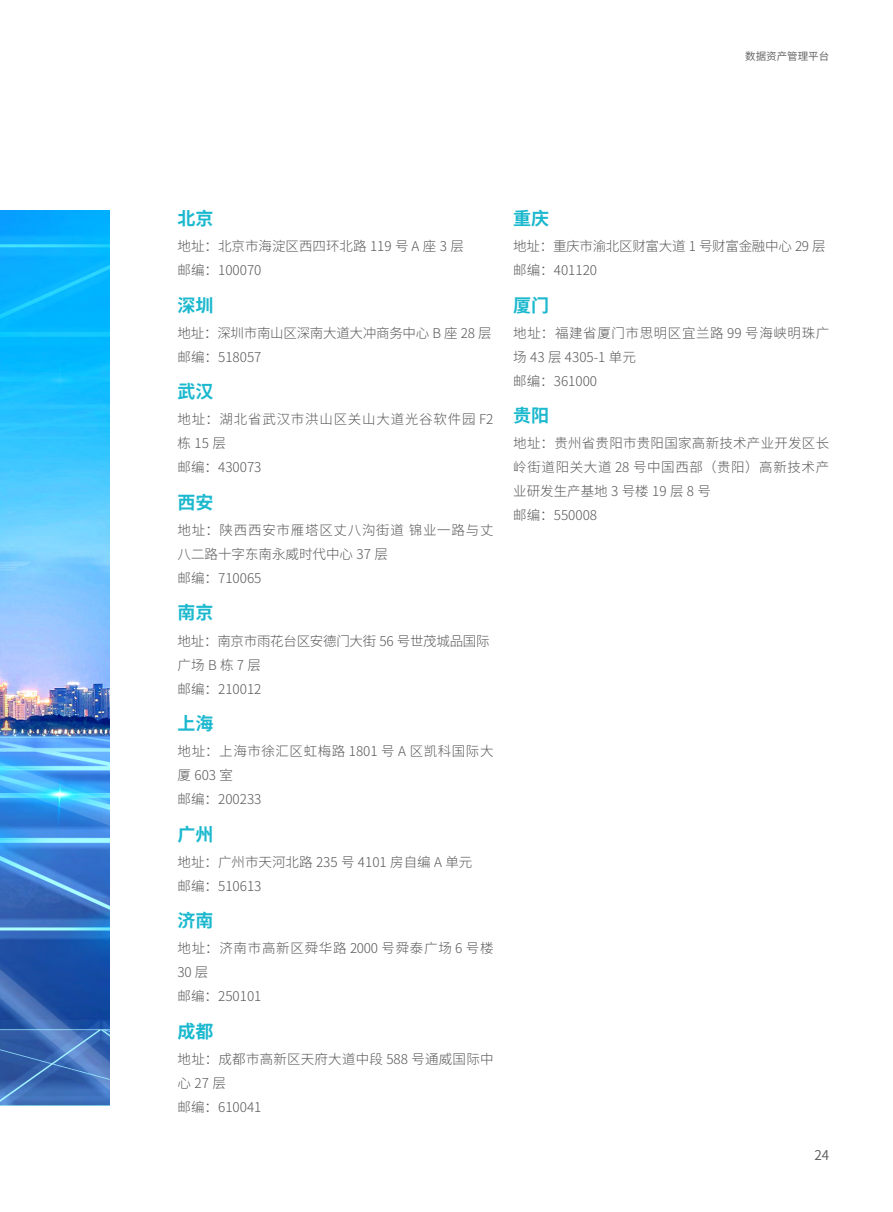
<style>
.page{position:relative;width:893px;height:1212px;background:#fff}
.page>*{position:absolute;margin:0;border:0;box-sizing:border-box;transform-origin:0 0}
.t1{font:700 18px "Source Han Sans CN";color:#1bb8ce}
.t2{font:300 13.5px/24px "Source Han Sans CN";color:#595757}
.t3{font:300 13.5px/24px "Source Han Sans CN";letter-spacing:-.02em;color:#595757}
.t4{font:300 13.5px/24px "Source Han Sans CN";letter-spacing:.055em;color:#595757}
.t5{font:300 13.5px/24px "Source Han Sans CN";letter-spacing:.02em;color:#595757}
.t6{font:300 13.5px/24px "Source Han Sans CN";letter-spacing:.045em;color:#595757}
.t7{font:300 13.5px/24px "Source Han Sans CN";letter-spacing:.04em;color:#595757}
.t8{font:13.5px "Source Han Sans SC";color:#595757}
.t9{font:10.5px "Source Han Sans SC";color:#595757}
</style>
<div class="page">
<img style="left:0;top:211px;width:109px;height:895px">
<p class="t9" style="left:745px;top:50px;width:85px">数据资产管理平台</p>
<h1 class="t1" style="left:178px;top:210px;width:37px">北京</h1>
<p class="t2" style="left:178px;top:235px;width:288px">地址：北京市海淀区西四环北路 119 号 A 座 3 层邮编：100070</p>
<h1 class="t1" style="left:178px;top:296px;width:37px">深圳</h1>
<p class="t3" style="left:178px;top:321px;width:315px">地址：深圳市南山区深南大道大冲商务中心 B 座 28 层邮编：518057</p>
<h1 class="t1" style="left:178px;top:383px;width:37px">武汉</h1>
<p class="t4" style="left:178px;top:408px;width:317px">地址：湖北省武汉市洪山区关山大道光谷软件园 F2栋15层<br>邮编：430073</p>
<h1 class="t1" style="left:178px;top:493px;width:37px">西安</h1>
<p class="t2" style="left:178px;top:518px;width:317px">地址：陕西西安市雁塔区丈八沟街道 锦业一路与丈八二路十字东南永威时代中心 37 层<br>邮编：710065</p>
<h1 class="t1" style="left:178px;top:604px;width:37px">南京</h1>
<p class="t3" style="left:178px;top:629px;width:313px">地址：南京市雨花台区安德门大街 56 号世茂城品国际广场B栋7层<br>邮编：210012</p>
<h1 class="t1" style="left:178px;top:714px;width:37px">上海</h1>
<p class="t7" style="left:178px;top:739px;width:317px">地址：上海市徐汇区虹梅路 1801 号 A 区凯科国际大厦 603 室<br>邮编：200233</p>
<h1 class="t1" style="left:178px;top:825px;width:37px">广州</h1>
<p class="t2" style="left:178px;top:850px;width:296px">地址：广州市天河北路 235 号 4101 房自编 A 单元邮编：510613</p>
<h1 class="t1" style="left:178px;top:911px;width:37px">济南</h1>
<p class="t4" style="left:178px;top:936px;width:317px">地址：济南市高新区舜华路 2000 号舜泰广场 6 号楼<br>30 层<br>邮编：250101</p>
<h1 class="t1" style="left:178px;top:1022px;width:37px">成都</h1>
<p class="t2" style="left:178px;top:1047px;width:317px">地址：成都市高新区天府大道中段 588 号通威国际中心27层<br>邮编：610041</p>
<h1 class="t1" style="left:513px;top:210px;width:37px">重庆</h1>
<p class="t3" style="left:513px;top:235px;width:314px">地址：重庆市渝北区财富大道 1 号财富金融中心 29 层邮编：401120</p>
<h1 class="t1" style="left:513px;top:296px;width:37px">厦门</h1>
<p class="t6" style="left:513px;top:321px;width:317px">地址：福建省厦门市思明区宜兰路 99 号海峡明珠广场 43 层 4305-1 单元<br>邮编：361000</p>
<h1 class="t1" style="left:513px;top:407px;width:37px">贵阳</h1>
<p class="t5" style="left:513px;top:432px;width:317px">地址：贵州省贵阳市贵阳国家高新技术产业开发区长岭街道阳关大道 28 号中国西部（贵阳）高新技术产业研发生产基地 3 号楼 19 层 8 号<br>邮编：550008</p>
<p class="t8" style="left:814px;top:1147px;width:16px">24</p>
</div>
